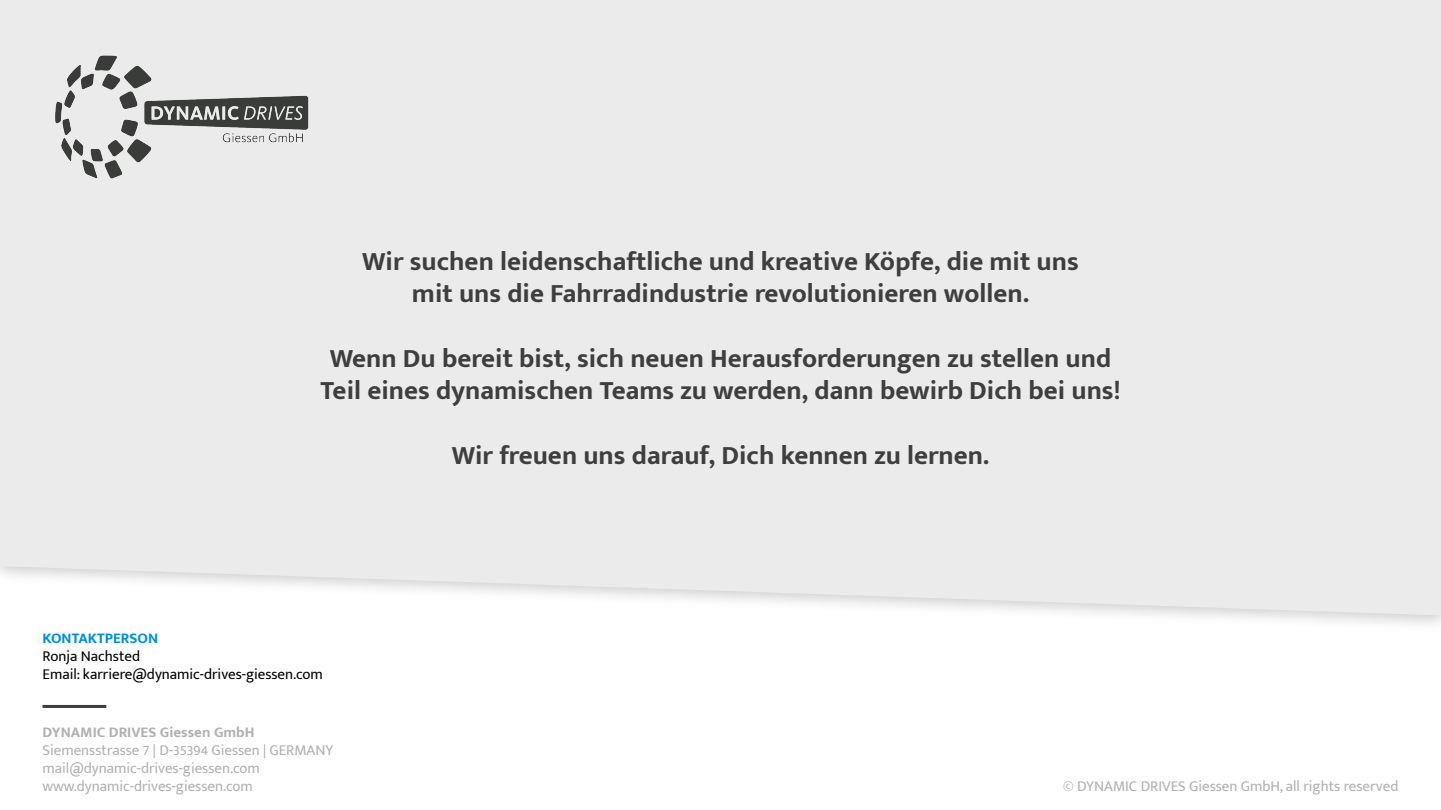
<style>
.page{position:relative;width:1441px;height:810px;background:#fff}
.page>*{position:absolute;margin:0;border:0;box-sizing:border-box;transform-origin:0 0}
.DDG-Titel_Subline{font:700 27px/32.4px "Mukta Mahee";color:#3e3e3f;text-align:center}
.t1{font:15px/18px "Mukta Mahee";color:#b1b1b1}
.t2{font:15px "Mukta Mahee";color:#000}
.t3{font:700 15px "Mukta Mahee";color:#b1b1b1}
.t4{font:700 15px "Mukta Mahee";color:#008fd5}
</style>
<div class="page">
<div style="left:0;top:0;width:1440px;height:615px;background:#ebebeb"></div>
<hr style="left:43px;top:705px;width:63px;height:3px;background:#3e3e3f">
<img style="left:43px;top:43px;width:278px;height:148px">
<p class="DDG-Titel_Subline" style="left:362px;top:244px;width:718px">Wir suchen leidenschaftliche und kreative Köpfe, die mit uns</p>
<p class="DDG-Titel_Subline" style="left:412px;top:277px;width:618px">mit uns die Fahrradindustrie revolutionieren wollen.</p>
<p class="DDG-Titel_Subline" style="left:320px;top:341px;width:801px">Wenn Du bereit bist, sich neuen Herausforderungen zu stellen und<br>Teil eines dynamischen Teams zu werden, dann bewirb Dich bei uns!</p>
<p class="DDG-Titel_Subline" style="left:451px;top:439px;width:539px">Wir freuen uns darauf, Dich kennen zu lernen.</p>
<p class="t4" style="left:43px;top:629px;width:117px">KONTAKTPERSON</p>
<p class="t2" style="left:43px;top:647px;width:99px">Ronja Nachsted</p>
<p class="t2" style="left:43px;top:665px;width:282px">Email: karriere@dynamic-drives-giessen.com</p>
<p class="t3" style="left:43px;top:723px;width:213px">DYNAMIC DRIVES Giessen GmbH</p>
<p class="t1" style="left:43px;top:741px;width:292px">Siemensstrasse 7 | D-35394 Giessen | GERMANY</p>
<p class="t1" style="left:43px;top:759px;width:219px">mail@dynamic-drives-giessen.com www.dynamic-drives-giessen.com</p>
<p class="t1" style="left:1062px;top:777px;width:337px">© DYNAMIC DRIVES Giessen GmbH, all rights reserved</p>
</div>
